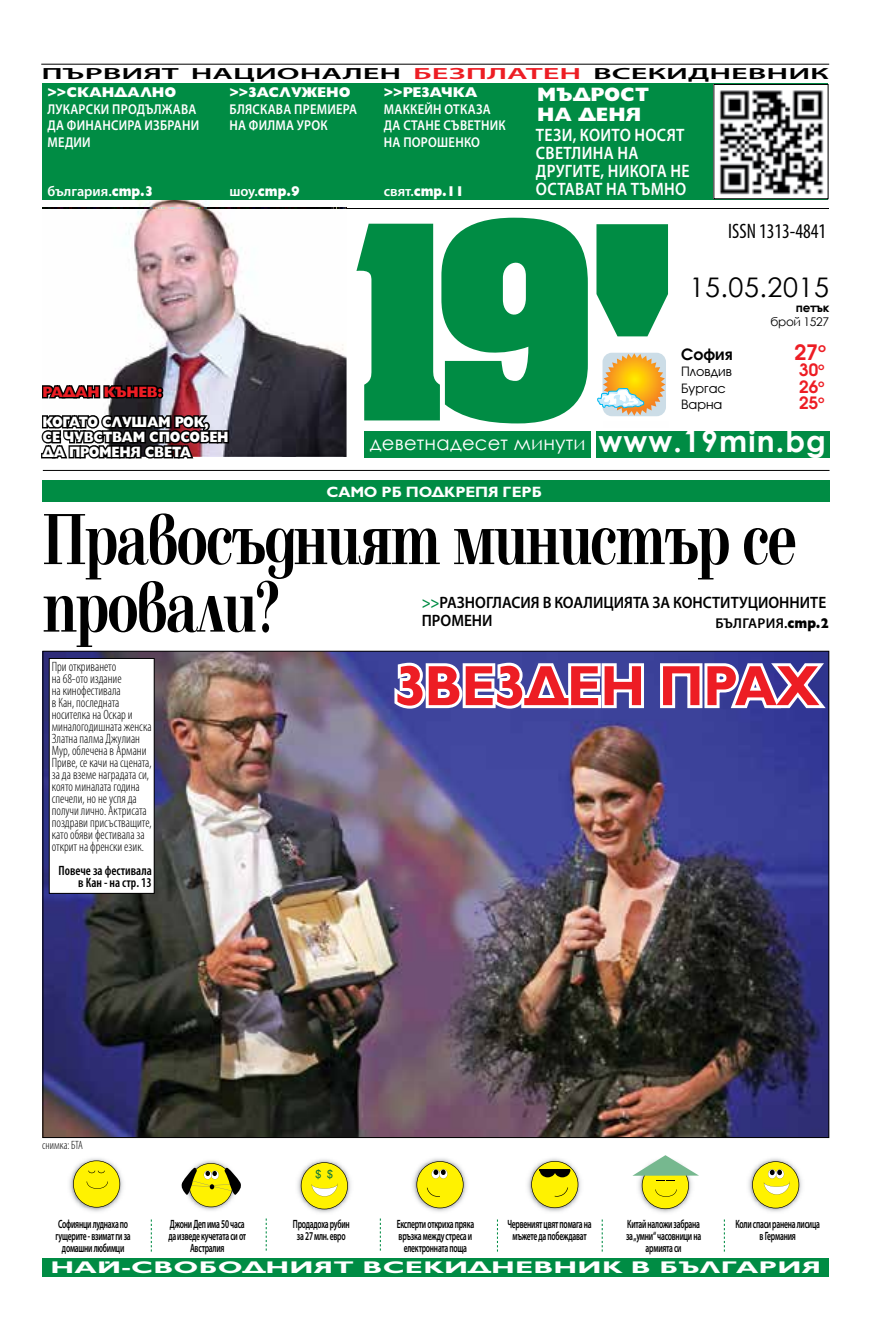
<style>
.page{position:relative;width:893px;height:1340px;background:#fff}
.page>*{position:absolute;margin:0;border:0;box-sizing:border-box;transform-origin:0 0}
.t1{font:700 75px/67.5px "Elfin CYR";letter-spacing:-.025em;color:#000;scale:.74 1}
.t2{font:700 57px "Gilt";letter-spacing:-.01em;color:#ed1d24;scale:.94 1}
.t3{font:700 29.85px "Century Gothic";letter-spacing:.04em;color:#fff}
.t4{font:27px "Century Gothic";letter-spacing:.02em;color:#000}
.t5{font:700 22.35px "Avanti CYR";color:#ed1d24}
.t6{font:condensed 21px "Myriad Pro";color:#000;scale:.95 1}
.t7{font:19.5px "Century Gothic";letter-spacing:.01em;color:#fff}
.t8{font:800 19.5px/19.5px "Gilt";color:#fff}
.t9{font:600 18px/18px "Myriad Pro";letter-spacing:.02em;color:#fff;scale:.88 1}
.t10{font:700 17.85px "Avanti CYR";color:#ed1d24}
.t11{font:700 16.95px "Gilt";letter-spacing:.01em;color:#fff;scale:1.68 1}
.t12{font:600 16.5px/18px "Myriad Pro";color:#000;scale:.93 1}
.t13{font:700 16.35px "Avanti CYR";color:#000}
.t14{font:600 16.2px "Myriad Pro";color:#000;scale:2 1}
.t15{font:800 15px/15px "Gilt";letter-spacing:-.02em;color:#fff;scale:.86 1}
.t16{font:700 15px "Gilt";letter-spacing:-.01em;color:#fff;scale:1.04 1}
.t17{font:800 15px "Gilt";letter-spacing:-.02em;color:#ed1d24;scale:.93 1}
.t18{font:600 14.25px/16.5px "Myriad Pro";letter-spacing:.02em;color:#fff;scale:.88 1}
.t19{font:800 14.25px "Gilt";color:#fff}
.t20{font:800 14.25px "Gilt";color:#fff;scale:.89 1}
.t21{font:600 14.25px "Myriad Pro";color:#fff}
.t22{font:600 14.25px "Myriad Pro";letter-spacing:.02em;color:#000}
.t23{font:300 condensed 13.5px/12px "Myriad Pro";color:#000;scale:.95 1}
.t24{font:600 condensed 13.5px/12px "Myriad Pro";color:#000;text-align:right;scale:.95 1}
.t25{font:13.35px "Avanti CYR";color:#000}
.t26{font:600 12px/12px "Myriad Pro";letter-spacing:-.03em;color:#000;text-align:center;scale:.63 1}
.t27{font:300 condensed 12px "Myriad Pro";color:#000;scale:.95 1}
.t28{font:12px "Century Gothic";letter-spacing:-.03em;color:#000}
.t29{font:700 12px "Century Gothic";letter-spacing:-.03em;color:#000}
.s1{color:#ed1d24}
.s2{font-family:"Gilt";font-weight:800}
.s3{font-family:"Myriad Pro";font-weight:600}
.s4{color:#008c44}
</style>
<div class="page">
<svg style="left:596px;top:224px;width:72px;height:112px;background:#1e995a"></svg>
<div style="left:364px;top:431px;width:465px;height:27px;background:#008c44"></div>
<div style="left:591px;top:426px;width:5px;height:34px;background:#fff"></div>
<hr style="left:43px;top:208px;width:786px;height:1px;background:#000">
<svg style="left:356px;top:218px;width:232px;height:205px"></svg>
<hr style="left:43px;top:470px;width:786px;height:1px;background:#000">
<hr style="left:41px;top:64px;width:788px;height:1px;background:#000">
<div style="left:43px;top:83px;width:785px;height:117px;background:#008c44"></div>
<div style="left:714px;top:84px;width:114px;height:115px;background:#fff"></div>
<img style="left:719px;top:90px;width:105px;height:105px">
<svg style="left:602px;top:353px;width:64px;height:63px"></svg>
<img style="left:603px;top:353px;width:62px;height:63px">
<svg style="left:597px;top:388px;width:47px;height:21px"></svg>
<img style="left:43px;top:200px;width:304px;height:257px">
<img style="left:43px;top:208px;width:304px;height:1px">
<svg style="left:42px;top:380px;width:121px;height:21px"></svg>
<div style="left:157px;top:387px;width:6px;height:7px;border:3px solid #000;border-radius:50%"></div>
<svg style="left:41px;top:410px;width:190px;height:49px;background:#40393c"></svg>
<div style="left:43px;top:480px;width:787px;height:22px;background:#008c44"></div>
<img style="left:412px;top:1158px;width:55px;height:54px">
<svg style="left:416px;top:1161px;width:48px;height:47px;background:#e7de3c"></svg>
<svg style="left:151px;top:1219px;width:1px;height:32px"></svg>
<svg style="left:266px;top:1218px;width:1px;height:32px"></svg>
<svg style="left:380px;top:1218px;width:1px;height:32px"></svg>
<svg style="left:497px;top:1219px;width:1px;height:32px"></svg>
<svg style="left:602px;top:1219px;width:1px;height:32px"></svg>
<svg style="left:724px;top:1219px;width:1px;height:32px"></svg>
<img style="left:198px;top:1160px;width:25px;height:51px">
<svg style="left:182px;top:1163px;width:59px;height:44px"></svg>
<img style="left:748px;top:1158px;width:54px;height:54px">
<svg style="left:752px;top:1161px;width:47px;height:47px"></svg>
<img style="left:45px;top:653px;width:782px;height:482px">
<svg style="left:391px;top:658px;width:256px;height:53px"></svg>
<svg style="left:657px;top:658px;width:173px;height:55px"></svg>
<img style="left:527px;top:1158px;width:54px;height:54px">
<svg style="left:531px;top:1160px;width:47px;height:48px;background:#d7cf36"></svg>
<hr style="left:539px;top:1168px;width:31px;height:2px;background:#000">
<img style="left:69px;top:1158px;width:54px;height:54px">
<svg style="left:73px;top:1160px;width:47px;height:47px;background:#ece231"></svg>
<img style="left:297px;top:1159px;width:54px;height:54px">
<div style="left:49px;top:658px;width:105px;height:235px;background:#fff"></div>
<div style="left:49px;top:658px;width:106px;height:235px;border:1px solid #000"></div>
<img style="left:652px;top:1209px;width:26px;height:4px">
<svg style="left:632px;top:1155px;width:67px;height:54px"></svg>
<div style="left:43px;top:1258px;width:786px;height:18px;background:#008c44"></div>
<svg style="left:301px;top:1162px;width:47px;height:47px"></svg>
<p class="t14" style="left:42px;top:63px;width:395px">ПЪРВИЯТ НАЦИОНАЛЕН <span class="s1">БЕЗПЛАТЕН</span> ВСЕКИДНЕВНИК</p>
<p class="t19" style="left:47px;top:84px;width:130px">&gt;&gt;СКАНДАЛНО</p>
<p class="t18" style="left:48px;top:100px;width:174px">ЛУКАРСКИ ПРОДЪЛЖАВА<br>ДА ФИНАНСИРА ИЗБРАНИ<br>МЕДИИ</p>
<p class="t21" style="left:47px;top:182px;width:108px">българия.<span class="s2">стр.3</span></p>
<p class="t19" style="left:229px;top:84px;width:123px">&gt;&gt;ЗАСЛУЖЕНО</p>
<p class="t18" style="left:229px;top:100px;width:147px">БЛЯСКАВА ПРЕМИЕРА<br>НА ФИЛМА УРОК</p>
<p class="t20" style="left:229px;top:183px;width:80px"><span class="s3">шоу.</span>стр.9</p>
<p class="t19" style="left:384px;top:84px;width:95px">&gt;&gt;РЕЗАЧКА</p>
<p class="t18" style="left:384px;top:100px;width:140px">МАККЕЙН ОТКАЗА<br>ДА СТАНЕ СЪВЕТНИК<br>НА ПОРОШЕНКО</p>
<p class="t20" style="left:384px;top:183px;width:92px"><span class="s3">свят.</span>стр.11</p>
<h3 class="t8" style="left:537px;top:85px;width:113px">МЪДРОСТ<br>НА ДЕНЯ</h3>
<h3 class="t9" style="left:536px;top:126px;width:176px">ТЕЗИ, КОИТО НОСЯТ<br>СВЕТЛИНА НА<br>ДРУГИТЕ, НИКОГА НЕ<br>ОСТАВАТ НА ТЪМНО</h3>
<h3 class="t6" style="left:728px;top:218px;width:104px">ISSN 1313-4841</h3>
<p class="t17" style="left:43px;top:383px;width:131px">РАДАН КЪНЕВ:</p>
<p class="t15" style="left:43px;top:414px;width:218px">КОГАТО СЛУШАМ РОК,<br>СЕ ЧУВСТВАМ СПОСОБЕН<br>ДА ПРОМЕНЯ СВЕТА</p>
<h3 class="t7" style="left:370px;top:429px;width:217px">деветнадесет минути</h3>
<h3 class="t4" style="left:690px;top:268px;width:141px">15.05.2015</h3>
<p class="t29" style="left:796px;top:298px;width:35px">петък</p>
<p class="t28" style="left:771px;top:313px;width:60px">брой 1527</p>
<p class="t13" style="left:681px;top:344px;width:53px">София</p>
<h3 class="t5" style="left:794px;top:338px;width:33px">27<sup>о</sup></h3>
<p class="t25" style="left:681px;top:364px;width:52px">Пловдив</p>
<h3 class="t10" style="left:799px;top:359px;width:27px">30<sup>о</sup></h3>
<p class="t25" style="left:681px;top:380px;width:46px">Бургас</p>
<h3 class="t10" style="left:799px;top:375px;width:27px">26<sup>о</sup></h3>
<p class="t25" style="left:681px;top:397px;width:43px">Варна</p>
<h3 class="t10" style="left:799px;top:392px;width:27px">25<sup>о</sup></h3>
<h3 class="t3" style="left:598px;top:419px;width:229px">www.19min.bg</h3>
<p class="t16" style="left:327px;top:483px;width:209px">САМО РБ ПОДКРЕПЯ ГЕРБ</p>
<h1 class="t1" style="left:43px;top:507px;width:1021px">Правосъдният министър се провали?</h1>
<p class="t12" style="left:422px;top:593px;width:436px"><span class="s4">&gt;&gt;</span>РАЗНОГЛАСИЯ В КОАЛИЦИЯТА ЗА КОНСТИТУЦИОННИТЕ<br>ПРОМЕНИ</p>
<p class="t22" style="left:715px;top:614px;width:115px">БЪЛГАРИЯ.<span class="s2">стр.2</span></p>
<p class="t23" style="left:52px;top:660px;width:107px">При откриването<br>на 68-ото издание<br>на кинофестивала<br>в Кан, последната носителка на Оскар и миналогодишната женска<br>Златна палма Джулиан<br>Мур, облечена в Армани<br>Приве, се качи на сцената, за да вземе наградата си, която миналата година спечели, но не успя да получи лично. Актрисата поздрави присъстващите, като обяви фестивала за открит на френски език.</p>
<p class="t24" style="left:58px;top:864px;width:100px">Повече за фестивала в Кан - на стр. 13</p>
<p class="t27" style="left:42px;top:1137px;width:44px">снимка: БТА</p>
<h2 class="t2" style="left:395px;top:654px;width:453px">ЗВЕЗДЕН ПРАХ</h2>
<p class="t26" style="left:56px;top:1217px;width:121px">Софиянци луднаха по гущерите - взимат ги за домашни любимци</p>
<p class="t26" style="left:168px;top:1217px;width:125px">Джони Деп има 50 часа да изведе кучетата си от<br>Австралия</p>
<p class="t26" style="left:293px;top:1217px;width:92px">Продадоха рубин за 27 млн. евро</p>
<p class="t26" style="left:397px;top:1217px;width:125px">Експерти откриха пряка връзка между стреса и електронната поща</p>
<p class="t26" style="left:507px;top:1217px;width:135px">Червеният цвят помага на мъжете да побеждават</p>
<p class="t26" style="left:626px;top:1217px;width:121px">Китай наложи забрана за „умни“ часовници на армията си</p>
<p class="t26" style="left:735px;top:1217px;width:136px">Коли спаси ранена лисица в Германия</p>
<p class="t11" style="left:50px;top:1257px;width:460px">НАЙ-СВОБОДНИЯТ ВСЕКИДНЕВНИК В БЪЛГАРИЯ</p>
</div>
